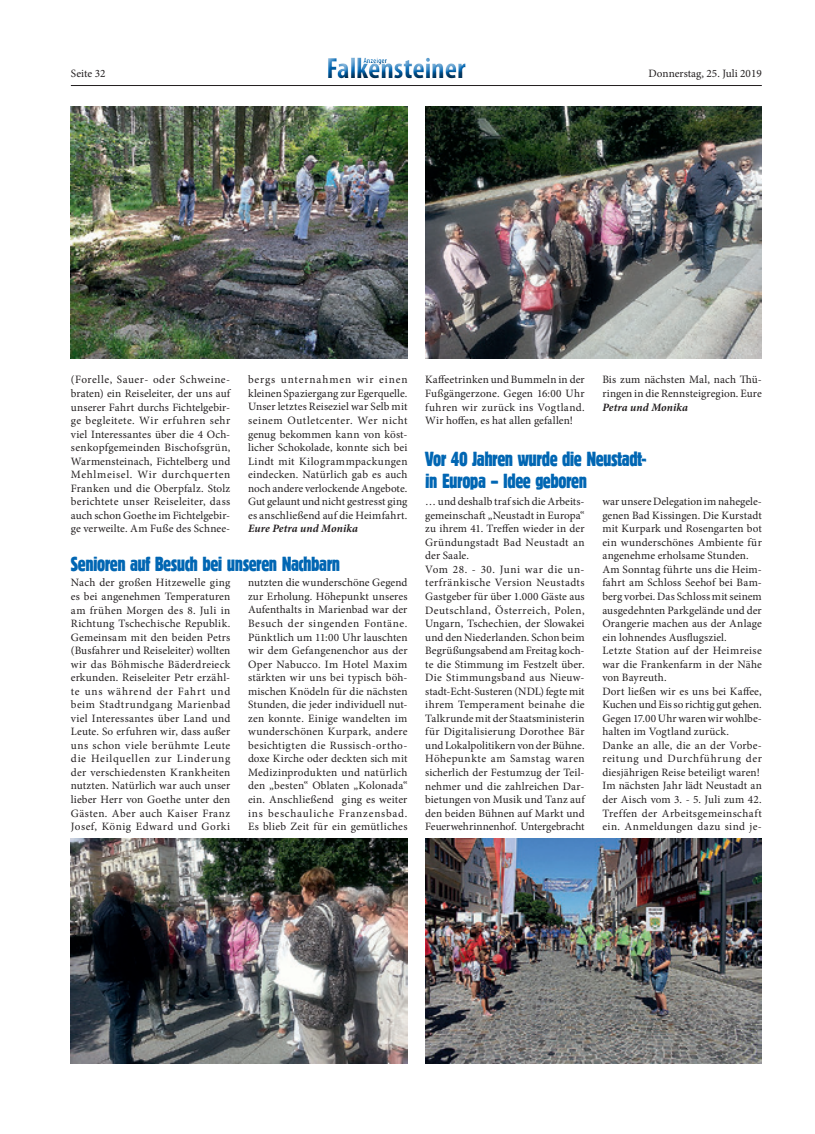
<style>
.page{position:relative;width:815px;height:1134px;background:#fff}
.page>*{position:absolute;margin:0;border:0;box-sizing:border-box;transform-origin:0 0}
.t1{font:700 condensed 29.38px "Myriad Pro";color:#0166b3}
.t2{font:21.25px/21.2px "Block D Regu Extr Cond";letter-spacing:-.025em;color:#0166b3}
.t3{font:11.25px/13.5px "Minion Pro";letter-spacing:.015em;color:#231f20;text-align:justify}
.t4{font:italic 700 11.25px "Minion Pro";letter-spacing:.01em;color:#231f20}
.t5{font:700 condensed 7.75px "Myriad Pro";color:#0166b3}
</style>
<div class="page">
<hr style="left:71px;top:85px;width:691px;height:1px;background:#231f20">
<div style="left:317px;top:48px;width:161px;height:39px;background:#fff"></div>
<div style="left:321px;top:53px;width:154px;height:34px;background:#231f20;opacity:.75"></div>
<img style="left:71px;top:106px;width:336px;height:253px">
<img style="left:425px;top:106px;width:337px;height:253px">
<img style="left:71px;top:839px;width:336px;height:224px">
<img style="left:425px;top:839px;width:337px;height:224px">
<p class="t5" style="left:363px;top:56px;width:25px">Anzeiger</p>
<h1 class="t1" style="left:326px;top:50px;width:141px">Falkensteiner</h1>
<p class="t3" style="left:71px;top:67px;width:36px">Seite 32</p>
<p class="t3" style="left:649px;top:67px;width:115px">Donnerstag, 25. Juli 2019</p>
<p class="t3" style="left:71px;top:373px;width:161px">(Forelle, Sauer- oder Schweine&shy;braten) ein Reiseleiter, der uns auf unserer Fahrt durchs Fichtelgebir&shy;ge begleitete. Wir erfuhren sehr viel Interessantes über die 4 Och&shy;senkopfgemeinden Bischofsgrün, Warmensteinach, Fichtelberg und Mehlmeisel. Wir durchquerten Franken und die Oberpfalz. Stolz berichtete unser Reiseleiter, dass auch schon Goethe im Fichtelgebir&shy;ge verweilte. Am Fuße des Schnee-</p>
<p class="t3" style="left:248px;top:373px;width:161px">bergs unternahmen wir einen kleinen Spaziergang zur Egerquelle.<br>Unser letztes Reiseziel war Selb mit seinem Outletcenter. Wer nicht genug bekommen kann von köst&shy;licher Schokolade, konnte sich bei Lindt mit Kilogrammpackungen eindecken. Natürlich gab es auch noch andere verlockende Angebote.<br>Gut gelaunt und nicht gestresst ging es anschließend auf die Heimfahrt.</p>
<p class="t4" style="left:248px;top:521px;width:112px">Eure Petra und Monika</p>
<h2 class="t2" style="left:71px;top:553px;width:271px">Senioren auf Besuch bei unseren Nachbarn</h2>
<p class="t3" style="left:71px;top:576px;width:161px">Nach der großen Hitzewelle ging es bei angenehmen Temperaturen am frühen Morgen des 8. Juli in Richtung Tschechische Republik.<br>Gemeinsam mit den beiden Petrs (Busfahrer und Reiseleiter) wollten wir das Böhmische Bäderdreieck erkunden. Reiseleiter Petr erzähl&shy;te uns während der Fahrt und beim Stadtrundgang Marienbad viel Interessantes über Land und Leute. So erfuhren wir, dass außer uns schon viele berühmte Leute die Heilquellen zur Linderung der verschiedensten Krankheiten nutzten. Natürlich war auch unser lieber Herr von Goethe unter den Gästen. Aber auch Kaiser Franz Josef, König Edward und Gorki</p>
<p class="t3" style="left:248px;top:576px;width:161px">nutzten die wunderschöne Gegend zur Erholung. Höhepunkt unseres Aufenthalts in Marienbad war der Besuch der singenden Fontäne.<br>Pünktlich um 11:00 Uhr lauschten wir dem Gefangenenchor aus der Oper Nabucco. Im Hotel Maxim stärkten wir uns bei typisch böh&shy;mischen Knödeln für die nächsten Stunden, die jeder individuell nut&shy;zen konnte. Einige wandelten im wunderschönen Kurpark, andere besichtigten die Russisch-ortho&shy;doxe Kirche oder deckten sich mit Medizinprodukten und natürlich den „besten“ Oblaten „Kolonada“ ein. Anschließend ging es weiter ins beschauliche Franzensbad.<br>Es blieb Zeit für ein gemütliches</p>
<p class="t3" style="left:425px;top:373px;width:161px">Kaffeetrinken und Bummeln in der Fußgängerzone. Gegen 16:00 Uhr fuhren wir zurück ins Vogtland.<br>Wir hoffen, es hat allen gefallen!</p>
<p class="t3" style="left:602px;top:373px;width:161px">Bis zum nächsten Mal, nach Thü&shy;ringen in die Rennsteigregion. Eure</p>
<p class="t4" style="left:602px;top:399px;width:87px">Petra und Monika</p>
<h2 class="t2" style="left:425px;top:449px;width:223px">Vor 40 Jahren wurde die Neustadt&shy;in Europa – Idee geboren</h2>
<p class="t3" style="left:425px;top:495px;width:161px;text-align:left">… und deshalb traf sich die Arbeits&shy;gemeinschaft „Neustadt in Europa“ zu ihrem 41. Treffen wieder in der<br>Gründungstadt Bad Neustadt an der Saale.<br>Vom 28. - 30. Juni war die un&shy;terfränkische Version Neustadts<br>Gastgeber für über 1.000 Gäste aus<br>Deutschland, Österreich, Polen,<br>Ungarn, Tschechien, der Slowakei und den Niederlanden. Schon beim<br>Begrüßungsabend am Freitag koch&shy;te die Stimmung im Festzelt über.<br>Die Stimmungsband aus Nieuw&shy;stadt-Echt-Susteren (NDL) fegte mit ihrem Temperament beinahe die<br>Talkrunde mit der Staatsministerin für Digitalisierung Dorothee Bär und Lokalpolitikern von der Bühne.<br>Höhepunkte am Samstag waren sicherlich der Festumzug der Teil&shy;nehmer und die zahlreichen Dar&shy;bietungen von Musik und Tanz auf den beiden Bühnen auf Markt und<br>Feuerwehrinnenhof. Untergebracht</p>
<p class="t3" style="left:602px;top:495px;width:161px;text-align:left">war unsere Delegation im nahegele&shy;genen Bad Kissingen. Die Kurstadt mit Kurpark und Rosengarten bot ein wunderschönes Ambiente für angenehme erholsame Stunden.<br>Am Sonntag führte uns die Heim&shy;fahrt am Schloss Seehof bei Bam&shy;berg vorbei. Das Schloss mit seinem ausgedehnten Parkgelände und der<br>Orangerie machen aus der Anlage ein lohnendes Ausflugsziel.<br>Letzte Station auf der Heimreise war die Frankenfarm in der Nähe von Bayreuth.<br>Dort ließen wir es uns bei Kaffee,<br>Kuchen und Eis so richtig gut gehen.<br>Gegen 17.00 Uhr waren wir wohlbe&shy;halten im Vogtland zurück.<br>Danke an alle, die an der Vorbe&shy;reitung und Durchführung der diesjährigen Reise beteiligt waren!<br>Im nächsten Jahr lädt Neustadt an der Aisch vom 3. - 5. Juli zum 42.<br>Treffen der Arbeitsgemeinschaft ein. Anmeldungen dazu sind je-</p>
</div>
